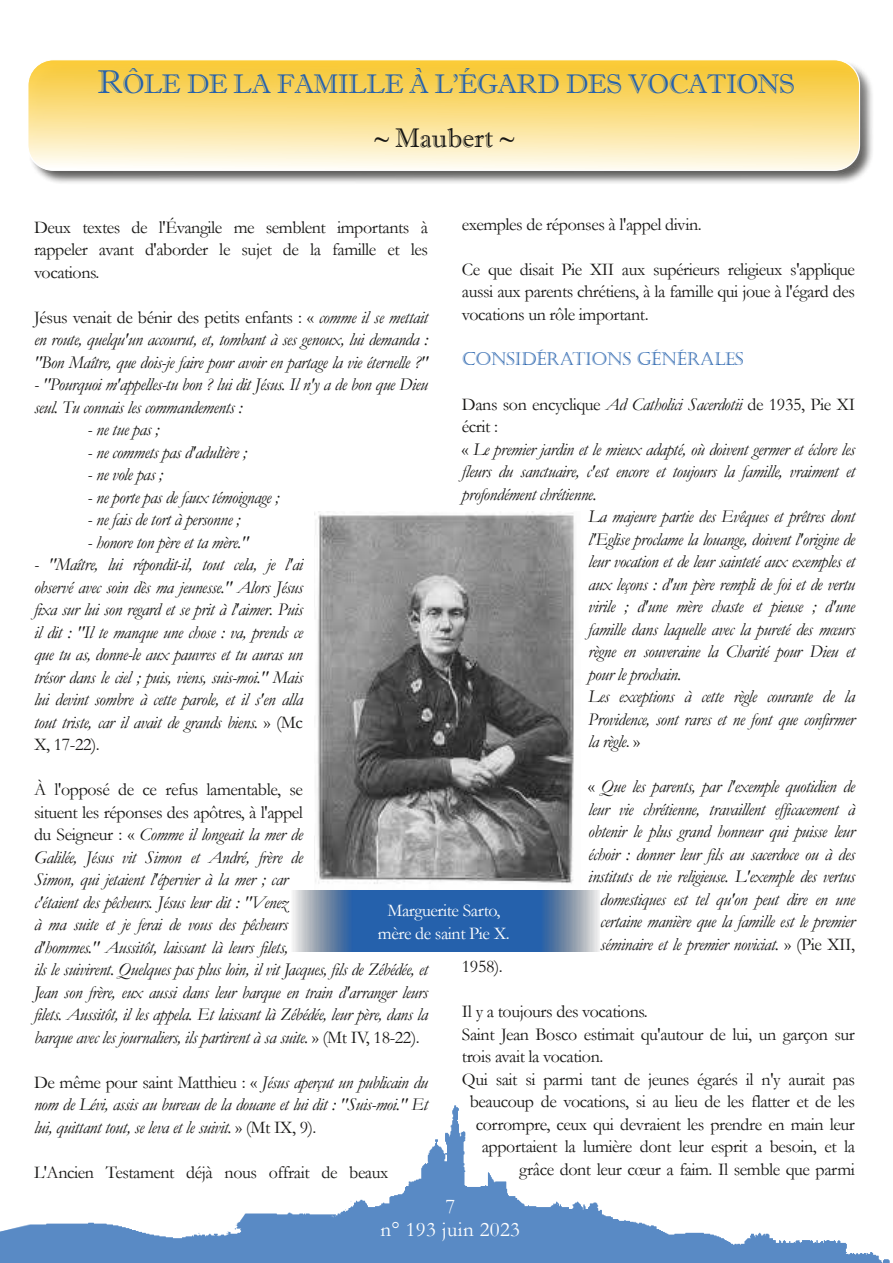
<style>
.page{position:relative;width:893px;height:1263px;background:#fff}
.page>*{position:absolute;margin:0;border:0;box-sizing:border-box;transform-origin:0 0}
.t1{font:27px/54px "Imprint MT Shadow";letter-spacing:-.02em;color:#2561ac;text-align:center}
.t2{font:21px/22.5px "Garamond";letter-spacing:.015em;color:#fff;text-align:center}
.t3{font:italic 18px/22.5px "Garamond";letter-spacing:-.025em;color:#181715;text-align:justify}
.t4{font:18px/22.5px "Garamond";letter-spacing:-.025em;color:#181715;text-align:justify}
.t5{font:18px/22.5px "Garamond";letter-spacing:-.025em;color:#fff;text-align:center}
.t6{font:18px "Castellar";letter-spacing:-.025em;color:#2561ac}
.s1{font-size:33px}
.s2{color:#181715}
.s3{font-style:normal}
.s4{font-style:italic}
</style>
<div class="page">
<img style="left:0;top:1105px;width:890px;height:158px">
<svg style="left:31px;top:61px;width:842px;height:122px"></svg>
<div style="left:28px;top:60px;width:831px;height:110px;background:linear-gradient(to bottom,#f8c528,#fefaec);border-radius:26px"></div>
<div style="left:28px;top:60px;width:831px;height:110px;border:1px solid #fff;border-radius:26px"></div>
<img style="left:314px;top:512px;width:260px;height:372px">
<svg style="left:293px;top:891px;width:306px;height:61px;background:#4a77af"></svg>
<h1 class="t1" style="left:98px;top:60px;width:699px"><span class="s1">R</span>ÔLE DE LA FAMILLE À L'ÉGARD DES VOCATIONS <span class="s2">~ Maubert ~</span></h1>
<p class="t4" style="left:34px;top:218px;width:395px">Deux textes de l'Évangile me semblent importants à rappeler avant d'aborder le sujet de la famille et les vocations.</p>
<p class="t3" style="left:34px;top:308px;width:396px"><span class="s3">Jésus venait de bénir des petits enfants : «</span> comme il se mettait en route, quelqu'un accourut, et, tombant à ses genoux, lui demanda : "Bon Maître, que dois-je faire pour avoir en partage la vie éternelle ?"</p>
<p class="t3" style="left:34px;top:375px;width:395px">- "Pourquoi m'appelles-tu bon ? lui dit Jésus. Il n'y a de bon que Dieu seul. Tu connais les commandements :</p>
<p class="t3" style="left:88px;top:420px;width:73px">- ne tue pas ;</p>
<p class="t3" style="left:88px;top:443px;width:161px">- ne commets pas d'adultère ;</p>
<p class="t3" style="left:88px;top:465px;width:77px">- ne vole pas ;</p>
<p class="t3" style="left:88px;top:488px;width:193px">- ne porte pas de faux témoignage ;</p>
<p class="t3" style="left:88px;top:510px;width:154px">- ne fais de tort à personne ;</p>
<p class="t3" style="left:88px;top:533px;width:163px">- honore ton père et ta mère."</p>
<p class="t3" style="left:34px;top:555px;width:271px">- "Maître, lui répondit-il, tout cela, je l'ai observé avec soin dès ma jeunesse." Alors Jésus fixa sur lui son regard et se prit à l'aimer. Puis il dit : "Il te manque une chose : va, prends ce que tu as, donne-le aux pauvres et tu auras un trésor dans le ciel ; puis, viens, suis-moi." Mais lui devint sombre à cette parole, et il s'en alla tout triste, car il avait de grands biens. <span class="s3">» (Mc X, 17-22).</span></p>
<p class="t3" style="left:34px;top:780px;width:396px;text-align:left"><span class="s3">À l'opposé de ce refus lamentable, se<br>situent les réponses des apôtres, à l'appel<br>du Seigneur : «</span> Comme il longeait la mer de<br>Galilée, Jésus vit Simon et André, frère de<br>Simon, qui jetaient l'épervier à la mer ; car<br>c'étaient des pêcheurs. Jésus leur dit : "Venez<br>à ma suite et je ferai de vous des pêcheurs<br>d'hommes." Aussitôt, laissant là leurs filets,<br>ils le suivirent. Quelques pas plus loin, il vit Jacques, fils de Zébédée, et Jean son frère, eux aussi dans leur barque en train d'arranger leurs filets. Aussitôt, il les appela. Et laissant là Zébédée, leur père, dans la barque avec les journaliers, ils partirent à sa suite. <span class="s3">» (Mt IV, 18-22).</span></p>
<p class="t3" style="left:34px;top:1073px;width:395px"><span class="s3">De même pour saint Matthieu : «</span> Jésus aperçut un publicain du nom de Lévi, assis au bureau de la douane et lui dit : "Suis-moi." Et lui, quittant tout, se leva et le suivit. <span class="s3">» (Mt IX, 9).</span></p>
<p class="t4" style="left:34px;top:1163px;width:356px">L'Ancien Testament déjà nous offrait de beaux</p>
<p class="t4" style="left:462px;top:215px;width:241px">exemples de réponses à l'appel divin.</p>
<p class="t4" style="left:462px;top:260px;width:395px">Ce que disait Pie XII aux supérieurs religieux s'applique aussi aux parents chrétiens, à la famille qui joue à l'égard des vocations un rôle important.</p>
<p class="t6" style="left:462px;top:348px;width:283px">CONSIDÉRATIONS GÉNÉRALES</p>
<p class="t4" style="left:462px;top:395px;width:395px">Dans son encyclique <span class="s4">Ad Catholici Sacerdotii</span> de 1935, Pie XI</p>
<p class="t4" style="left:462px;top:417px;width:38px">écrit :</p>
<p class="t3" style="left:462px;top:440px;width:395px"><span class="s3">«</span> Le premier jardin et le mieux adapté, où doivent germer et éclore les</p>
<p class="t3" style="left:462px;top:462px;width:395px">fleurs du sanctuaire, c'est encore et toujours la famille, vraiment et</p>
<p class="t3" style="left:462px;top:485px;width:136px">profondément chrétienne.</p>
<p class="t3" style="left:588px;top:507px;width:268px">La majeure partie des Evêques et prêtres dont</p>
<p class="t3" style="left:588px;top:530px;width:268px">l'Eglise proclame la louange, doivent l'origine de</p>
<p class="t3" style="left:588px;top:552px;width:268px">leur vocation et de leur sainteté aux exemples et</p>
<p class="t3" style="left:588px;top:575px;width:268px">aux leçons : d'un père rempli de foi et de vertu</p>
<p class="t3" style="left:588px;top:597px;width:268px">virile ; d'une mère chaste et pieuse ; d'une</p>
<p class="t3" style="left:588px;top:620px;width:268px">famille dans laquelle avec la pureté des mœurs</p>
<p class="t3" style="left:588px;top:642px;width:268px">règne en souveraine la Charité pour Dieu et</p>
<p class="t3" style="left:588px;top:665px;width:94px">pour le prochain.</p>
<p class="t3" style="left:588px;top:687px;width:268px">Les exceptions à cette règle courante de la</p>
<p class="t3" style="left:588px;top:710px;width:268px">Providence, sont rares et ne font que confirmer</p>
<p class="t3" style="left:588px;top:732px;width:53px">la règle<span class="s3">. »</span></p>
<p class="t3" style="left:588px;top:777px;width:268px;text-align:right"><span class="s3">«</span> Que les parents, par l'exemple quotidien de leur vie chrétienne, travaillent efficacement à obtenir le plus grand honneur qui puisse leur échoir : donner leur fils au sacerdoce ou à des instituts de vie religieuse. L'exemple des vertus domestiques est tel qu'on peut dire en une certaine manière que la famille est le premier séminaire et le premier noviciat. <span class="s3">» (Pie XII,</span></p>
<p class="t4" style="left:462px;top:957px;width:42px">1958).</p>
<p class="t4" style="left:462px;top:1002px;width:187px">Il y a toujours des vocations.</p>
<p class="t4" style="left:462px;top:1025px;width:394px">Saint Jean Bosco estimait qu'autour de lui, un garçon sur</p>
<p class="t4" style="left:462px;top:1047px;width:143px">trois avait la vocation.</p>
<p class="t4" style="left:462px;top:1070px;width:395px">Qui sait si parmi tant de jeunes égarés il n'y aurait pas</p>
<p class="t4" style="left:470px;top:1092px;width:387px">beaucoup de vocations, si au lieu de les flatter et de les</p>
<p class="t4" style="left:476px;top:1115px;width:381px">corrompre, ceux qui devraient les prendre en main leur</p>
<p class="t4" style="left:482px;top:1137px;width:375px">apportaient la lumière dont leur esprit a besoin, et la</p>
<p class="t4" style="left:519px;top:1160px;width:337px">grâce dont leur cœur a faim. Il semble que parmi</p>
<p class="t5" style="left:378px;top:901px;width:133px">Marguerite Sarto, mère de saint Pie X.</p>
<p class="t2" style="left:380px;top:1197px;width:141px">7<br>n° 193 juin 2023</p>
</div>
